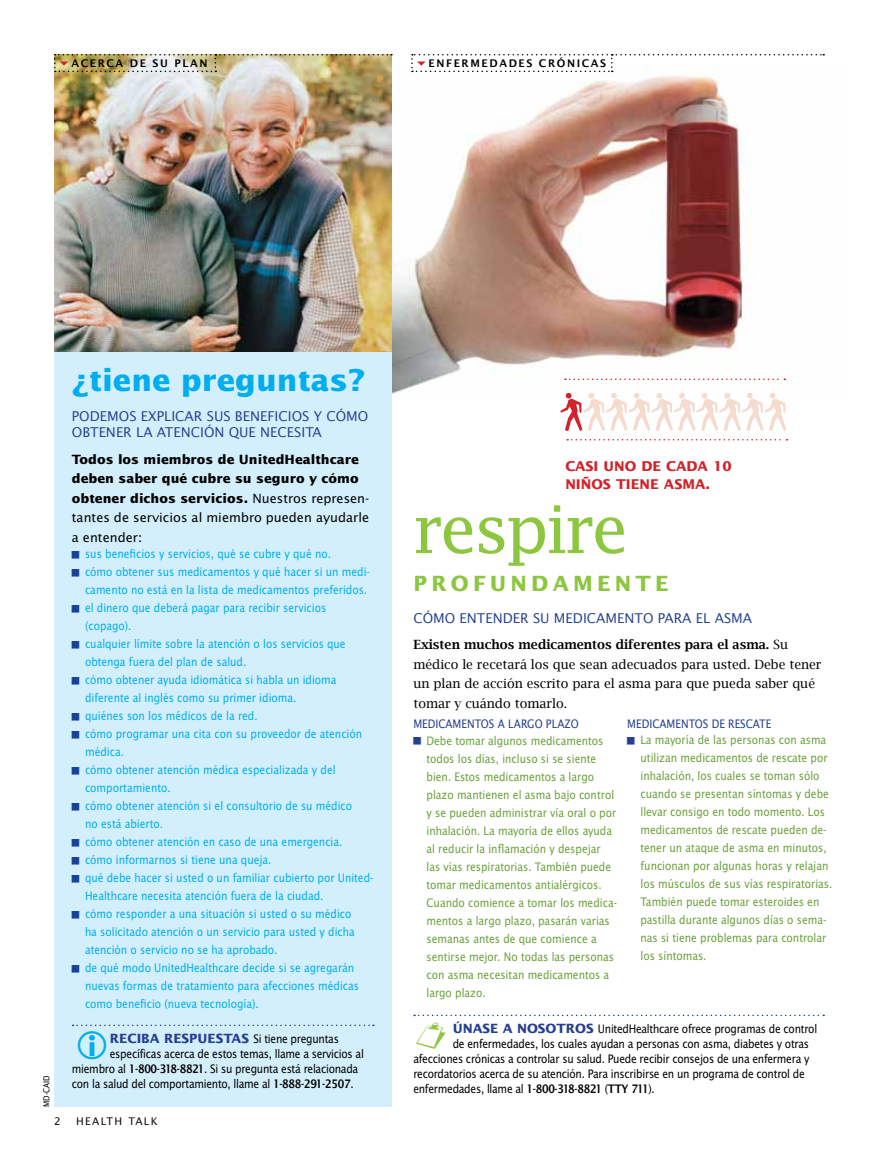
<style>
.page{position:relative;width:878px;height:1161px;background:#fff}
.page>*{position:absolute;margin:0;border:0;box-sizing:border-box;transform-origin:0 0}
.t1{font:66px "Lucida Fax";letter-spacing:-.05em;color:#8dc63f}
.t2{font:55.5px "Carta";color:#f5dace}
.t3{font:700 30px "Lucida Sans Std";color:#00aeef}
.t4{font:700 21px "Lucida Sans Std";letter-spacing:.2em;color:#8dc63f}
.t5{font:13.5px/16.5px "Lucida Sans Std";color:#25408f}
.t6{font:700 13.5px/18px "Lucida Sans Std";color:#d2232a}
.t7{font:12.75px/18px "Lucida Sans Nar EF";color:#00aeef}
.t8{font:12.75px/18px "Lucida Sans Nar EF";color:#6ba13c}
.t9{font:12.75px "Lucida Sans Nar EF";letter-spacing:-.02em;color:#000}
.t10{font:12.75px/19.5px "Lucida Bright";color:#000}
.t11{font:700 12.75px/19.5px "Lucida Sans Std";color:#000}
.t12{font:12.75px "Lucida Sans Nar EF";color:#25408f}
.t13{font:700 12.75px "Lucida Sans Std";color:#25408f}
.t14{font:600 10.5px "Lucida Sans";letter-spacing:.15em;color:#000}
.t15{font:10.5px "Lucida Sans Std";letter-spacing:.13em;color:#000}
.t16{font:9px "Lucida Sans Nar EF";color:#000}
.s1{font-weight:400}
.s2{font-family:"Lucida Sans Nar EF Dem Bol"}
.s3{color:#d2232a}
.s4{font-weight:600}
</style>
<div class="page">
<img style="left:392px;top:72px;width:394px;height:322px">
<div style="left:54px;top:54px;width:338px;height:1053px;background:#d4effc"></div>
<svg style="left:414px;top:1015px;width:410px;height:1px"></svg>
<svg style="left:567px;top:439px;width:220px;height:2px"></svg>
<svg style="left:565px;top:379px;width:220px;height:1px"></svg>
<img style="left:54px;top:72px;width:338px;height:280px">
<svg style="left:73px;top:1025px;width:301px;height:2px"></svg>
<img style="left:54px;top:54px;width:338px;height:18px">
<svg style="left:411px;top:54px;width:413px;height:18px"></svg>
<p class="t14" style="left:71px;top:57px;width:137px">ACERCA DE SU PLAN</p>
<p class="t14" style="left:428px;top:57px;width:178px">ENFERMEDADES CRÓNIC AS</p>
<p class="t16" style="left:42px;top:1107px;width:33px;rotate:-90deg">MD-CAID</p>
<h3 class="t3" style="left:72px;top:363px;width:295px">¿tiene preguntas?</h3>
<p class="t5" style="left:72px;top:408px;width:298px">PODEMOS EXPLICAR SUS BENEFICIOS Y CÓMO<br>OBTENER LA ATENCIÓN QUE NECESITA</p>
<p class="t11" style="left:72px;top:450px;width:299px">Todos los miembros de UnitedHealthcare deben saber qué cubre su seguro y cómo obtener dichos servicios. <span class="s1">Nuestros represen&shy;tantes de servicios al miembro pueden ayudarle a entender:</span></p>
<p class="t7" style="left:85px;top:545px;width:290px">sus beneficios y servicios, qué se cubre y qué no.<br>cómo obtener sus medicamentos y qué hacer si un medi&shy;camento no está en la lista de medicamentos preferidos. el dinero que deberá pagar para recibir servicios (copago).<br>cualquier límite sobre la atención o los servicios que obtenga fuera del plan de salud.<br>cómo obtener ayuda idiomática si habla un idioma diferente al inglés como su primer idioma.<br>quiénes son los médicos de la red.<br>cómo programar una cita con su proveedor de atención médica.<br>cómo obtener atención médica especializada y del comportamiento.<br>cómo obtener atención si el consultorio de su médico<br>no está abierto.<br>cómo obtener atención en caso de una emergencia.<br>cómo informarnos si tiene una queja.<br>qué debe hacer si usted o un familiar cubierto por United-Healthcare necesita atención fuera de la ciudad.<br>cómo responder a una situación si usted o su médico<br>ha solicitado atención o un servicio para usted y dicha atención o servicio no se ha aprobado.<br>de qué modo UnitedHealthcare decide si se agregarán nuevas formas de tratamiento para afecciones médicas como beneficio (nueva tecnología).</p>
<p class="t13" style="left:110px;top:1031px;width:10px">RECIBA</p>
<p class="t13" style="left:164px;top:1031px;width:10px">RESP</p>
<p class="t13" style="left:198px;top:1031px;width:19px">UESTAS</p>
<p class="t9" style="left:253px;top:1032px;width:87px">Si tiene preguntas</p>
<p class="t9" style="left:110px;top:1047px;width:255px">específicas acerca de estos temas, llame a servicios al</p>
<p class="t9" style="left:72px;top:1062px;width:288px">miembro al <span class="s2">1-800-318-8821</span>. Si su pregunta está relacionada</p>
<p class="t9" style="left:72px;top:1077px;width:283px">con la salud del comportamiento, llame al <span class="s2">1-888-291-2507</span>.</p>
<p class="t15" style="left:54px;top:1115px;width:8px">2</p>
<p class="t15" style="left:76px;top:1115px;width:83px">HEALTH TALK</p>
<h2 class="t2" style="left:558px;top:380px;width:231px"><span class="s3">`</span>`````````</h2>
<p class="t6" style="left:565px;top:457px;width:168px">Casi u no de cada 10 niños tiene asma.</p>
<h1 class="t1" style="left:413px;top:491px;width:217px">respire</h1>
<h3 class="t4" style="left:413px;top:571px;width:257px">profu ndamente</h3>
<p class="t5" style="left:413px;top:610px;width:340px">CÓMO ENTENDER SU MEDICAMENTO PARA EL ASMA</p>
<p class="t10" style="left:413px;top:635px;width:410px"><span class="s4">Existen muchos medicamentos diferentes para el asma.</span> Su médico le recetará los que sean adecuados para usted. Debe tener un plan de acción escrito para el asma para que pueda saber qué tomar y cuándo tomarlo.</p>
<p class="t12" style="left:413px;top:717px;width:167px">MEDICAMENTOS A LARGO PLAZO</p>
<p class="t8" style="left:426px;top:732px;width:192px">Debe tomar algunos medicamentos todos los días, incluso si se siente bien. Estos medicamentos a largo plazo mantienen el asma bajo control y se pueden administrar vía oral o por inhalación. La mayoría de ellos ayuda al reducir la inflamación y despejar las vías respiratorias. También puede tomar medicamentos antialérgicos.<br>Cuando comience a tomar los medica&shy;mentos a largo plazo, pasarán varias semanas antes de que comience a sentirse mejor. No todas las personas con asma necesitan medicamentos a largo plazo.</p>
<p class="t12" style="left:627px;top:717px;width:145px">MEDICAMENTOS DE RESCATE</p>
<p class="t8" style="left:640px;top:731px;width:193px">La mayoría de las personas con asma utilizan medicamentos de rescate por inhalación, los cuales se toman sólo cuando se presentan síntomas y debe llevar consigo en todo momento. Los medicamentos de rescate pueden de&shy;tener un ataque de asma en minutos, funcionan por algunas horas y relajan los músculos de sus vías respiratorias.<br>También puede tomar esteroides en pastilla durante algunos días o sema&shy;nas si tiene problemas para controlar los síntomas.</p>
<p class="t13" style="left:453px;top:1021px;width:20px">ÚNASE</p>
<p class="t13" style="left:502px;top:1021px;width:25px">A NOSOTROS</p>
<p class="t9" style="left:598px;top:1022px;width:221px">UnitedHealthcare ofrece programas de control</p>
<p class="t9" style="left:453px;top:1037px;width:358px">de enfermedades, los cuales ayudan a personas con asma, diabetes y otras</p>
<p class="t9" style="left:413px;top:1052px;width:397px">afecciones crónicas a controlar su salud. Puede recibir consejos de una enfermera y</p>
<p class="t9" style="left:413px;top:1067px;width:393px">recordatorios acerca de su atención. Para inscribirse en un programa de control de</p>
<p class="t9" style="left:413px;top:1082px;width:243px">enfermedades, llame al <span class="s2">1-800-318-8821</span> (<span class="s2">TTY 711</span>).</p>
</div>
